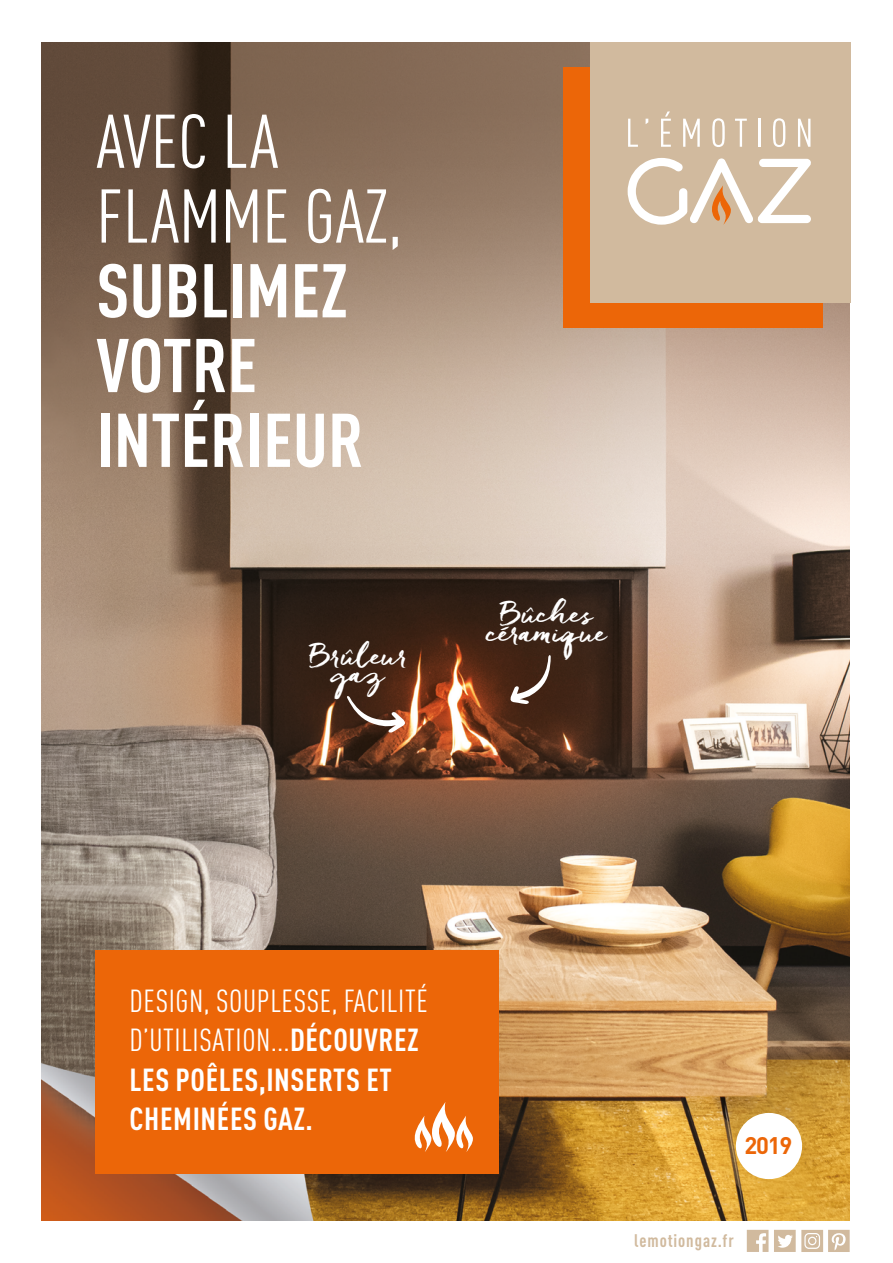
<style>
.page{position:relative;width:893px;height:1263px;background:#fff}
.page>*{position:absolute;margin:0;border:0;box-sizing:border-box;transform-origin:0 0}
.t1{font:700 condensed 74.7px/74.7px "DIN Pro";color:#fff}
.t2{font:condensed 74.7px/74.7px "DIN Pro";color:#fff}
.t3{font:condensed 31.5px/39.5px "DIN Pro";letter-spacing:.02em;color:#fff}
.t4{font:31.05px "Freeland";color:#fff}
.t5{font:700 23.7px "DIN Pro";color:#ec6608}
.t6{font:700 condensed 18px "DIN Pro";letter-spacing:.05em;color:#d1ba9e}
.s1{font-weight:700}
</style>
<div class="page">
<img style="left:42px;top:43px;width:808px;height:1177px">
<div style="left:95px;top:951px;width:403px;height:223px;background:#ec6608"></div>
<div style="left:563px;top:67px;width:260px;height:260px;background:#ec6608"></div>
<div style="left:736px;top:1113px;width:66px;height:66px;background:#fff;border-radius:50%"></div>
<svg style="left:414px;top:1102px;width:59px;height:50px"></svg>
<div style="left:590px;top:43px;width:260px;height:260px;background:#d1ba9e"></div>
<svg style="left:628px;top:119px;width:10px;height:28px"></svg>
<svg style="left:661px;top:111px;width:10px;height:36px"></svg>
<svg style="left:683px;top:119px;width:17px;height:28px"></svg>
<svg style="left:712px;top:118px;width:13px;height:29px"></svg>
<svg style="left:735px;top:119px;width:12px;height:28px"></svg>
<hr style="left:758px;top:119px;width:2px;height:28px;background:#fff">
<svg style="left:773px;top:118px;width:12px;height:29px"></svg>
<svg style="left:798px;top:119px;width:12px;height:28px"></svg>
<svg style="left:628px;top:158px;width:183px;height:67px"></svg>
<svg style="left:510px;top:654px;width:41px;height:50px"></svg>
<svg style="left:346px;top:695px;width:60px;height:38px;background:#6f4e3f"></svg>
<svg style="left:747px;top:1230px;width:21px;height:22px"></svg>
<svg style="left:774px;top:1230px;width:76px;height:22px"></svg>
<h1 class="t2" style="left:96px;top:99px;width:307px">AVEC LA<br>FLAMME GAZ,</h1>
<h1 class="t1" style="left:96px;top:247px;width:269px">SUBLIMEZ<br>VOTRE<br>INTÉRIEUR</h1>
<p class="t4" style="left:310px;top:635px;width:100px">Brûleur</p>
<p class="t4" style="left:332px;top:653px;width:54px">gaz</p>
<p class="t4" style="left:500px;top:593px;width:95px">Bûches</p>
<p class="t4" style="left:487px;top:612px;width:122px">céramique</p>
<p class="t3" style="left:130px;top:978px;width:300px">DESIGN, SOUPLESSE, FACILITÉ<br>D’UTILISATION...<span class="s1">DÉCOUVREZ<br>LES POÊLES,INSERTS ET<br>CHEMINÉES GAZ.</span></p>
<p class="t5" style="left:744px;top:1130px;width:50px">2019</p>
<p class="t6" style="left:634px;top:1227px;width:101px">lemotiongaz.fr</p>
</div>
